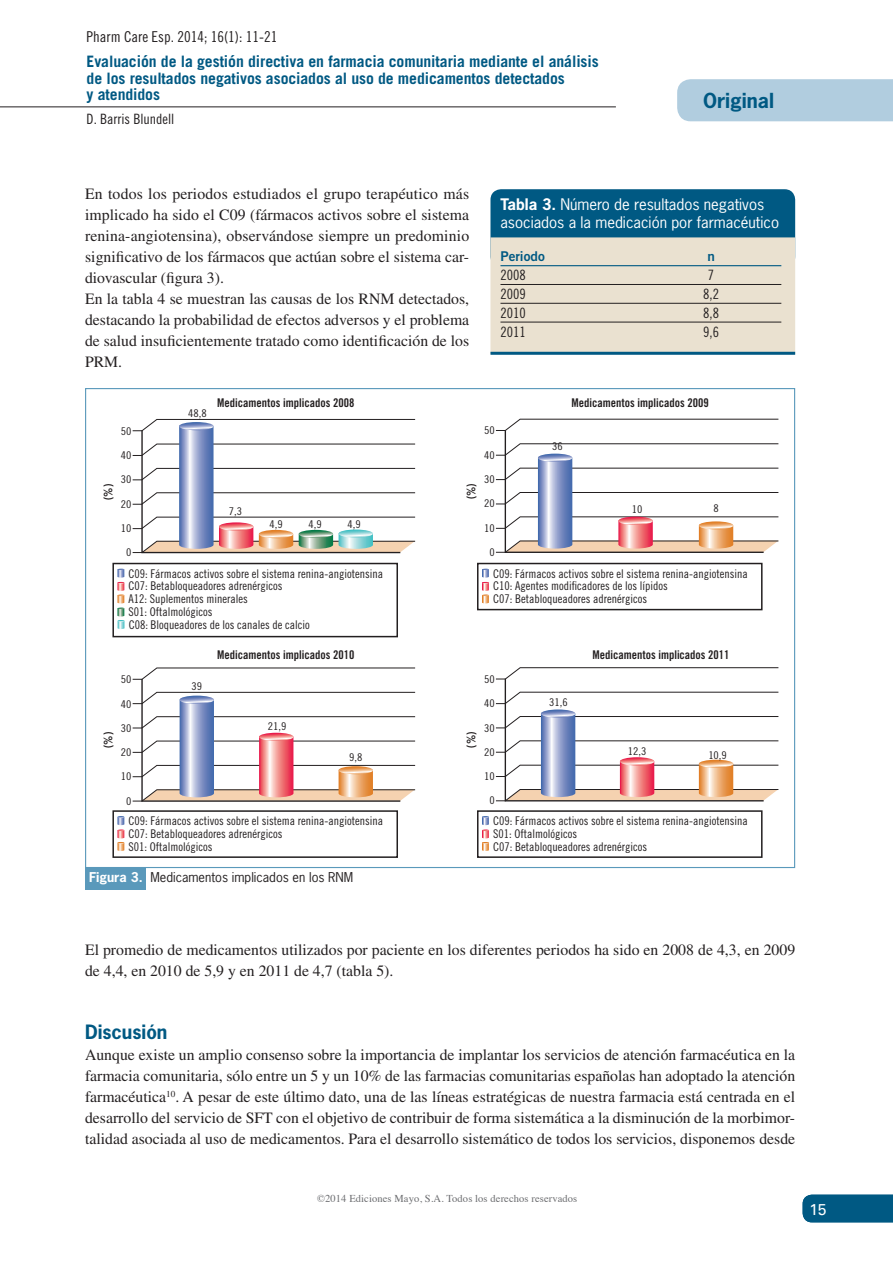
<style>
.page{position:relative;width:893px;height:1263px;background:#fff}
.page>*{position:absolute;margin:0;border:0;box-sizing:border-box;transform-origin:0 0}
.t1{font:700 19.5px "News Gothic Std";color:#005983}
.t2{font:700 18.6px "News Gothic Std";color:#005983}
.t3{font:15.75px/21px "Times LT Std";color:#231f20}
.t4{font:700 15.75px/16.5px "Trade Gothic LT Std";letter-spacing:-.005em;color:#005983}
.t5{font:15.75px "Univers LT Std";color:#fff}
.t6{font:15px/18px "News Gothic Std";color:#fff}
.t7{font:15px "Trade Gothic LT Std Cn 18";color:#231f20}
.t8{font:14.25px "Trade Gothic LT Std Cn 18";color:#231f20}
.t9{font:13.5px "Trade Gothic LT Std Bd 2";color:#005983}
.t10{font:12.75px "News Gothic Std";color:#231f20}
.t11{font:12px/25.8px "Trade Gothic LT Std Cn 18";color:#231f20}
.t12{font:12px "Trade Gothic LT Std Bd Cn 20";color:#231f20}
.t13{font:10.65px "Trade Gothic LT Std Cn 18";color:#231f20;scale:1.13 1}
.t14{font:10.5px "Times";letter-spacing:.01em;color:#6c6d70}
.s1{font-weight:700}
.s2{font-weight:700;color:#fff}
</style>
<div class="page">
<div style="left:803px;top:1195px;width:90px;height:27px;background:#005983"></div>
<hr style="left:0;top:106px;width:616px;height:1px;background:#231f20">
<div style="left:677px;top:79px;width:216px;height:42px;background:#b1cddf"></div>
<div style="left:491px;top:190px;width:303px;height:76px;background:#005983;border-radius:10px"></div>
<div style="left:490px;top:189px;width:305px;height:78px;border:2px solid #005983;border-radius:10px"></div>
<div style="left:491px;top:238px;width:303px;height:115px;background:#eae1d0"></div>
<hr style="left:500px;top:284px;width:281px;height:1px;background:#231f20">
<hr style="left:500px;top:303px;width:281px;height:1px;background:#231f20">
<hr style="left:500px;top:322px;width:281px;height:1px;background:#231f20">
<hr style="left:500px;top:265px;width:281px;height:1px;background:#005983">
<div style="left:490px;top:237px;width:305px;height:117px;border:2px solid #eae1d0"></div>
<hr style="left:490px;top:352px;width:305px;height:3px;background:#005983">
<svg style="left:133px;top:419px;width:283px;height:135px"></svg>
<svg style="left:339px;top:529px;width:34px;height:8px"></svg>
<svg style="left:496px;top:418px;width:283px;height:135px"></svg>
<svg style="left:699px;top:521px;width:34px;height:8px"></svg>
<svg style="left:133px;top:667px;width:283px;height:135px"></svg>
<svg style="left:339px;top:766px;width:34px;height:8px"></svg>
<svg style="left:496px;top:667px;width:283px;height:135px"></svg>
<svg style="left:699px;top:760px;width:34px;height:8px"></svg>
<div style="left:112px;top:563px;width:286px;height:74px;border:2px solid #231f20"></div>
<svg style="left:117px;top:568px;width:7px;height:61px"></svg>
<div style="left:477px;top:563px;width:285px;height:47px;border:2px solid #231f20"></div>
<svg style="left:482px;top:568px;width:7px;height:35px"></svg>
<div style="left:112px;top:810px;width:286px;height:48px;border:2px solid #231f20"></div>
<svg style="left:117px;top:816px;width:7px;height:35px"></svg>
<div style="left:477px;top:810px;width:285px;height:48px;border:2px solid #231f20"></div>
<svg style="left:482px;top:816px;width:7px;height:35px"></svg>
<div style="left:85px;top:868px;width:61px;height:21px;background:#5a99bb"></div>
<p class="t7" style="left:87px;top:32px;width:192px">Pharm Care Esp. 2014; 16(1): 11-21</p>
<p class="t4" style="left:87px;top:55px;width:514px">Evaluación de la gestión directiva en farmacia comunitaria mediante el análisis de los resultados negativos asociados al uso de medicamentos detectados<br>y atendidos</p>
<p class="t8" style="left:87px;top:114px;width:89px">D. Barris Blundell</p>
<p class="t1" style="left:703px;top:92px;width:73px">Original</p>
<p class="t3" style="left:85px;top:185px;width:386px">En todos los periodos estudiados el grupo terapéutico más implicado ha sido el C09 (fármacos activos sobre el sistema renina-angiotensina), observándose siempre un predominio significativo de los fármacos que actúan sobre el sistema car&shy;diovascular (figura 3).<br>En la tabla 4 se muestran las causas de los RNM detectados, destacando la probabilidad de efectos adversos y el problema de salud insuficientemente tratado como identificación de los PRM.</p>
<p class="t13" style="left:121px;top:427px;width:11px">50</p>
<p class="t13" style="left:188px;top:409px;width:18px">48,8</p>
<p class="t12" style="left:217px;top:398px;width:139px">Medicamentos implicados 2008</p>
<p class="t6" style="left:500px;top:197px;width:280px"><span class="s1">Tabla 3.</span> Número de resultados negativos asociados a la medicación por farmacéutico</p>
<p class="t9" style="left:500px;top:252px;width:46px">Periodo</p>
<p class="t9" style="left:707px;top:252px;width:9px">n</p>
<p class="t8" style="left:500px;top:270px;width:27px">2008</p>
<p class="t8" style="left:708px;top:270px;width:8px">7</p>
<p class="t8" style="left:500px;top:289px;width:27px">2009</p>
<p class="t8" style="left:703px;top:289px;width:17px">8,2</p>
<p class="t8" style="left:500px;top:308px;width:27px">2010</p>
<p class="t8" style="left:703px;top:308px;width:17px">8,8</p>
<p class="t8" style="left:500px;top:326px;width:27px">2011</p>
<p class="t8" style="left:703px;top:326px;width:17px">9,6</p>
<p class="t13" style="left:484px;top:427px;width:11px">50</p>
<p class="t12" style="left:572px;top:398px;width:139px">Medicamentos implicados 2009</p>
<p class="t13" style="left:484px;top:451px;width:11px">40</p>
<p class="t13" style="left:484px;top:475px;width:11px">30</p>
<p class="t13" style="left:121px;top:451px;width:11px">40</p>
<p class="t13" style="left:121px;top:476px;width:11px">30</p>
<p class="t12" style="left:104px;top:500px;width:18px;rotate:-90deg">(%)</p>
<p class="t12" style="left:467px;top:499px;width:18px;rotate:-90deg">(%)</p>
<p class="t13" style="left:484px;top:500px;width:11px">20</p>
<p class="t13" style="left:484px;top:524px;width:11px">10</p>
<p class="t13" style="left:121px;top:500px;width:11px">20</p>
<p class="t13" style="left:121px;top:524px;width:11px">10</p>
<p class="t13" style="left:229px;top:507px;width:13px">7,3</p>
<p class="t13" style="left:269px;top:520px;width:13px">4,9</p>
<p class="t13" style="left:308px;top:520px;width:13px">4,9</p>
<p class="t13" style="left:347px;top:520px;width:13px">4,9</p>
<p class="t13" style="left:126px;top:549px;width:6px">0</p>
<p class="t13" style="left:490px;top:548px;width:6px">0</p>
<p class="t13" style="left:552px;top:443px;width:11px">36</p>
<p class="t13" style="left:632px;top:505px;width:11px">10</p>
<p class="t13" style="left:713px;top:504px;width:6px">8</p>
<p class="t11" style="left:129px;top:562px;width:256px">C09: Fármacos activos sobre el sistema renina-angiotensina<br>A12: Suplementos minerales</p>
<p class="t11" style="left:129px;top:575px;width:155px">C07: Betabloqueadores adrenérgicos</p>
<p class="t11" style="left:129px;top:613px;width:183px">C08: Bloqueadores de los canales de calcio</p>
<p class="t11" style="left:129px;top:601px;width:85px">S01: Oftalmológicos</p>
<p class="t13" style="left:121px;top:676px;width:11px">50</p>
<p class="t13" style="left:191px;top:683px;width:11px">39</p>
<p class="t12" style="left:217px;top:650px;width:139px">Medicamentos implicados 2010</p>
<p class="t11" style="left:493px;top:562px;width:256px">C09: Fármacos activos sobre el sistema renina-angiotensina<br>C07: Betabloqueadores adrenérgicos</p>
<p class="t11" style="left:493px;top:575px;width:176px">C10: Agentes modificadores de los lípidos</p>
<p class="t13" style="left:484px;top:675px;width:11px">50</p>
<p class="t12" style="left:592px;top:650px;width:139px">Medicamentos implicados 2011</p>
<p class="t13" style="left:484px;top:700px;width:11px">40</p>
<p class="t13" style="left:484px;top:724px;width:11px">30</p>
<p class="t13" style="left:121px;top:700px;width:11px">40</p>
<p class="t13" style="left:121px;top:724px;width:11px">30</p>
<p class="t13" style="left:268px;top:723px;width:18px">21,9</p>
<p class="t12" style="left:104px;top:748px;width:18px;rotate:-90deg">(%)</p>
<p class="t12" style="left:467px;top:748px;width:18px;rotate:-90deg">(%)</p>
<p class="t13" style="left:484px;top:748px;width:11px">20</p>
<p class="t13" style="left:484px;top:772px;width:11px">10</p>
<p class="t13" style="left:121px;top:748px;width:11px">20</p>
<p class="t13" style="left:121px;top:773px;width:11px">10</p>
<p class="t13" style="left:349px;top:754px;width:13px">9,8</p>
<p class="t13" style="left:126px;top:797px;width:6px">0</p>
<p class="t13" style="left:490px;top:797px;width:6px">0</p>
<p class="t13" style="left:549px;top:698px;width:18px">31,6</p>
<p class="t13" style="left:628px;top:747px;width:18px">12,3</p>
<p class="t13" style="left:708px;top:751px;width:18px">10,9</p>
<p class="t11" style="left:129px;top:809px;width:256px">C09: Fármacos activos sobre el sistema renina-angiotensina<br>S01: Oftalmológicos</p>
<p class="t11" style="left:129px;top:822px;width:155px">C07: Betabloqueadores adrenérgicos</p>
<p class="t10" style="left:89px;top:872px;width:266px"><span class="s2">Figura 3.</span> Medicamentos implicados en los RNM</p>
<p class="t11" style="left:493px;top:809px;width:256px">C09: Fármacos activos sobre el sistema renina-angiotensina<br>C07: Betabloqueadores adrenérgicos</p>
<p class="t11" style="left:493px;top:822px;width:85px">S01: Oftalmológicos</p>
<p class="t3" style="left:85px;top:941px;width:712px">El promedio de medicamentos utilizados por paciente en los diferentes periodos ha sido en 2008 de 4,3, en 2009 de 4,4, en 2010 de 5,9 y en 2011 de 4,7 (tabla 5).</p>
<p class="t2" style="left:85px;top:1024px;width:84px">Discusión</p>
<p class="t3" style="left:85px;top:1046px;width:712px;text-align:justify">Aunque existe un amplio consenso sobre la importancia de implantar los servicios de atención farmacéutica en la farmacia comunitaria, sólo entre un 5 y un 10% de las farmacias comunitarias españolas han adoptado la atención farmacéutica<sup>10</sup>. A pesar de este último dato, una de las líneas estratégicas de nuestra farmacia está centrada en el desarrollo del servicio de SFT con el objetivo de contribuir de forma sistemática a la disminución de la morbimor&shy;talidad asociada al uso de medicamentos. Para el desarrollo sistemático de todos los servicios, disponemos desde</p>
<p class="t14" style="left:317px;top:1194px;width:262px">©2014 Ediciones Mayo, S.A. Todos los derechos reservados</p>
<p class="t5" style="left:809px;top:1201px;width:19px">15</p>
</div>
